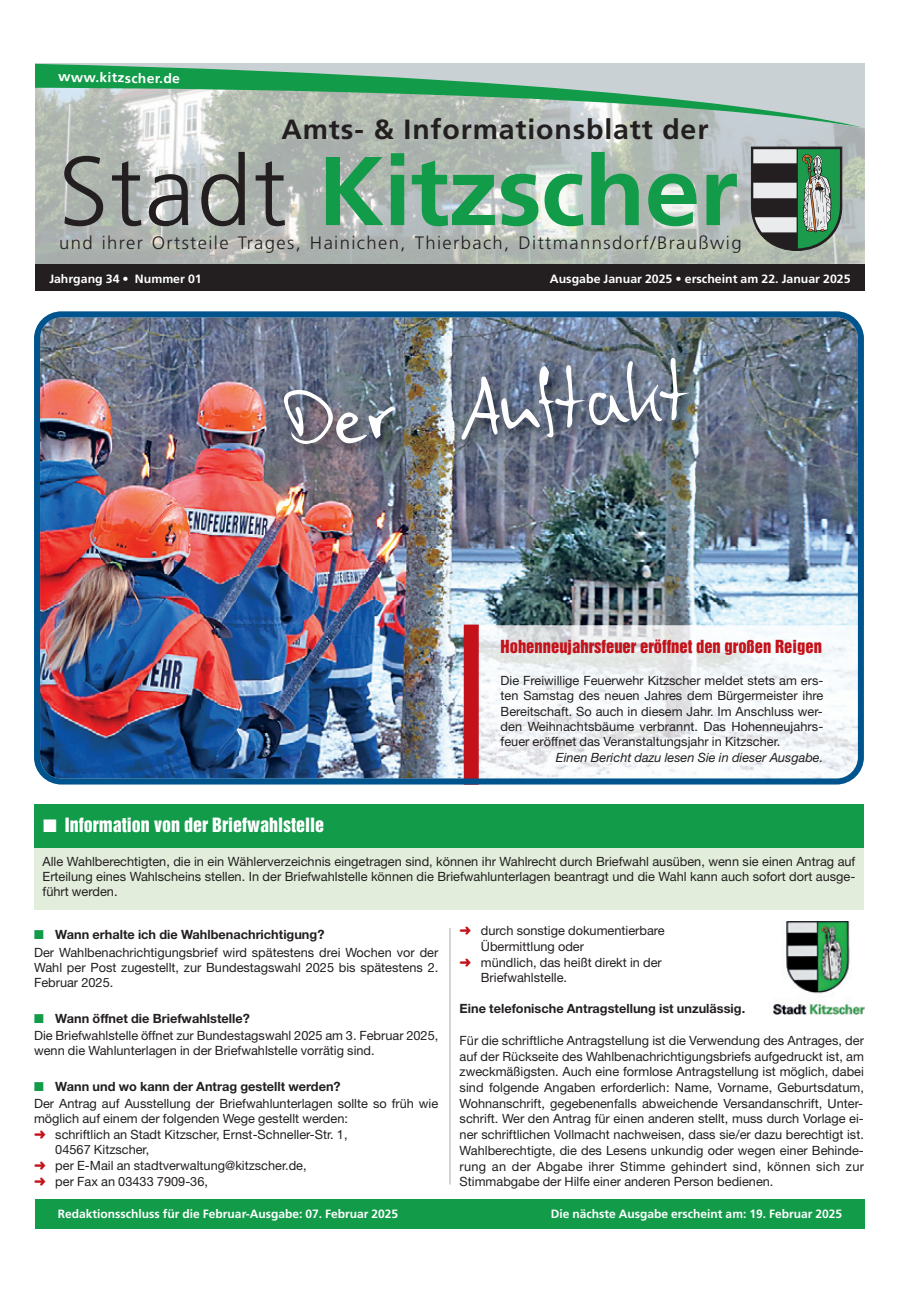
<style>
.page{position:relative;width:915px;height:1293px;background:#fff}
.page>*{position:absolute;margin:0;border:0;box-sizing:border-box;transform-origin:0 0}
.t1{font:700 97.5px "Frutiger";letter-spacing:-.01em;color:#129b49}
.t2{font:87.15px "Ego Std";color:#fff}
.t3{font:700 27.75px "Frutiger";letter-spacing:.03em;color:#231f20}
.t4{font:300 18px "Frutiger";letter-spacing:.075em;color:#231f20}
.t5{font:18px "Helvetica Inserat";color:#fff}
.t6{font:16.5px "Helvetica Inserat";color:#c4121a}
.t7{font:700 13.5px "Frutiger";color:#fff}
.t8{font:12.75px/15.8px "Helvetica Neue";color:#231f20}
.t9{font:700 12.75px "Helvetica Neue";color:#231f20}
.t10{font:italic 12.75px "Helvetica Neue";color:#231f20}
.t11{font:700 12px "Frutiger";color:#fff}
.s1{font-weight:300;color:#231f20}
.s2{color:#129b49}
.s3{font-weight:700}
.s4{color:#c4121a}
</style>
<div class="page">
<div style="left:34px;top:848px;width:829px;height:62px;background:#e2eedb"></div>
<div style="left:34px;top:804px;width:829px;height:44px;background:#129b49"></div>
<img style="left:35px;top:77px;width:829px;height:187px">
<svg style="left:35px;top:64px;width:827px;height:64px;background:#9cc0ad"></svg>
<div style="left:35px;top:264px;width:829px;height:27px;background:#231f20"></div>
<svg style="left:751px;top:147px;width:90px;height:104px;background:#6d8a76"></svg>
<div style="left:35px;top:1199px;width:829px;height:30px;background:#129b49"></div>
<img style="left:773px;top:922px;width:91px;height:92px">
<img style="left:34px;top:311px;width:829px;height:473px">
<img style="left:264px;top:318px;width:531px;height:224px">
<hr style="left:449px;top:928px;width:1px;height:256px;background:#a8a9ad">
<p class="t7" style="left:58px;top:71px;width:123px;rotate:1deg">www.kitzscher.de</p>
<h3 class="t3" style="left:281px;top:118px;width:428px">Amts- &amp; Informationsblatt der</h3>
<h1 class="t1" style="left:58px;top:152px;width:681px"><span class="s1">Stadt</span> Kitzscher</h1>
<h3 class="t4" style="left:59px;top:236px;width:684px">und ihrer Ortsteile Trages, Hainichen, Thierbach, Dittmannsdorf/Braußwig</h3>
<p class="t11" style="left:49px;top:274px;width:154px">Jahrgang 34 • Nummer 01</p>
<p class="t11" style="left:549px;top:274px;width:302px">Ausgabe Januar 2025 • erscheint am 22. Januar 2025</p>
<h2 class="t2" style="left:280px;top:392px;width:410px;rotate:-4deg">Der Auftakt</h2>
<p class="t6" style="left:500px;top:640px;width:323px">Hohenneujahrsfeuer eröffnet den großen Reigen</p>
<p class="t8" style="left:500px;top:674px;width:324px;line-height:15.3px;text-align:justify">Die Freiwillige Feuerwehr Kitzscher meldet stets am ers&shy;ten Samstag des neuen Jahres dem Bürgermeister ihre Bereitschaft. So auch in diesem Jahr. Im Anschluss wer&shy;den Weihnachtsbäume verbrannt. Das Hohenneujahrs&shy;feuer eröffnet das Veranstaltungsjahr in Kitzscher.</p>
<p class="t10" style="left:555px;top:752px;width:269px">Einen Bericht dazu lesen Sie in dieser Ausgabe.</p>
<h3 class="t5" style="left:43px;top:817px;width:282px">■ Information von der Briefwahlstelle</h3>
<p class="t8" style="left:43px;top:855px;width:814px;line-height:15.3px;text-align:justify">Alle Wahlberechtigten, die in ein Wählerverzeichnis eingetragen sind, können ihr Wahlrecht durch Briefwahl ausüben, wenn sie einen Antrag auf Erteilung eines Wahlscheins stellen. In der Briefwahlstelle können die Briefwahlunterlagen beantragt und die Wahl kann auch sofort dort ausge&shy;führt werden.</p>
<p class="t8" style="left:34px;top:927px;width:405px;line-height:17.1px"><span class="s2">■</span> <span class="s3">Wann erhalte ich die Wahlbenachrichtigung?<br></span>Der Wahlbenachrichtigungsbrief wird spätestens drei Wochen vor der</p>
<p class="t8" style="left:34px;top:961px;width:405px">Wahl per Post zugestellt, zur Bundestagswahl 2025 bis spätestens 2.<br>Februar 2025.</p>
<p class="t8" style="left:34px;top:1011px;width:405px;line-height:17.1px"><span class="s2">■</span> <span class="s3">Wann öffnet die Briefwahlstelle?<br></span>Die Briefwahlstelle öffnet zur Bundestagswahl 2025 am 3. Februar 2025,</p>
<p class="t8" style="left:34px;top:1044px;width:342px">wenn die Wahlunterlagen in der Briefwahlstelle vorrätig sind.</p>
<p class="t8" style="left:34px;top:1079px;width:405px;line-height:17.1px"><span class="s2">■</span> <span class="s3">Wann und wo kann der Antrag gestellt werden?<br></span>Der Antrag auf Ausstellung der Briefwahlunterlagen sollte so früh wie</p>
<p class="t8" style="left:34px;top:1112px;width:315px">möglich auf einem der folgenden Wege gestellt werden: <span class="s4">➜</span> schriftlich an Stadt Kitzscher, Ernst-Schneller-Str. 1,</p>
<p class="t8" style="left:34px;top:1143px;width:274px;text-indent:21px">04567 Kitzscher,<br><span class="s4">➜</span> per E-Mail an stadtverwaltung@kitzscher.de, <span class="s4">➜</span> per Fax an 03433 7909-36,</p>
<p class="t8" style="left:480px;top:924px;width:185px;line-height:15.1px;text-indent:-21px"><span class="s4">➜</span> durch sonstige dokumentierbare<br>Übermittlung oder</p>
<p class="t8" style="left:480px;top:956px;width:182px;line-height:15.1px;text-indent:-21px"><span class="s4">➜</span> mündlich, das heißt direkt in der<br>Briefwahlstelle.</p>
<p class="t9" style="left:459px;top:1004px;width:287px">Eine telefonische Antragstellung ist unzulässig.</p>
<p class="t8" style="left:459px;top:1033px;width:405px;text-align:justify">Für die schriftliche Antragstellung ist die Verwendung des Antrages, der auf der Rückseite des Wahlbenachrichtigungsbriefs aufgedruckt ist, am zweckmäßigsten. Auch eine formlose Antragstellung ist möglich, dabei sind folgende Angaben erforderlich: Name, Vorname, Geburtsdatum, Wohnanschrift, gegebenenfalls abweichende Versandanschrift, Unter&shy;schrift. Wer den Antrag für einen anderen stellt, muss durch Vorlage ei&shy;ner schriftlichen Vollmacht nachweisen, dass sie/er dazu berechtigt ist.<br>Wahlberechtigte, die des Lesens unkundig oder wegen einer Behinde&shy;rung an der Abgabe ihrer Stimme gehindert sind, können sich zur Stimmabgabe der Hilfe einer anderen Person bedienen.</p>
<p class="t11" style="left:58px;top:1208px;width:342px">Redaktionsschluss für die Februar-Ausgabe: 07. Februar 2025</p>
<p class="t11" style="left:550px;top:1208px;width:293px">Die nächste Ausgabe erscheint am: 19. Februar 2025</p>
</div>
